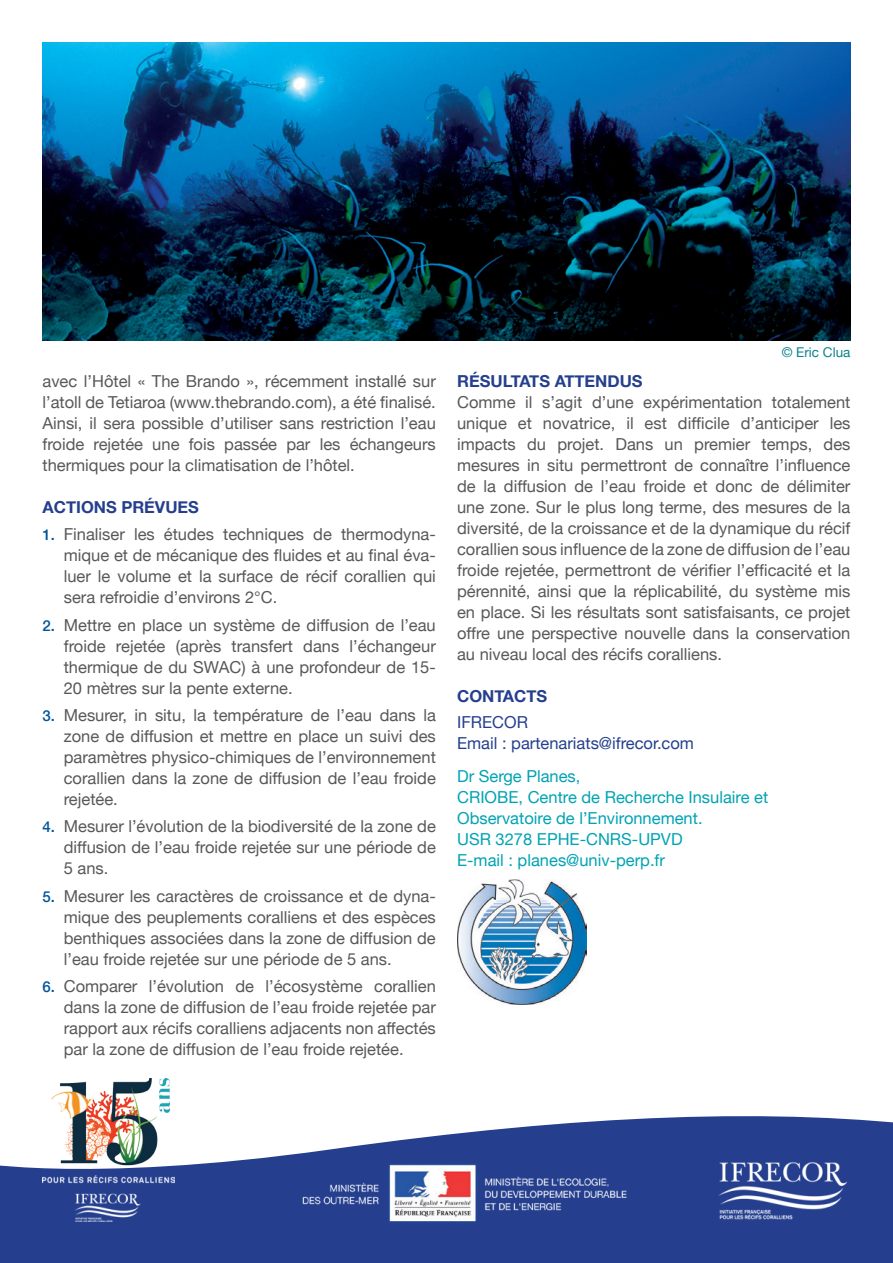
<style>
.page{position:relative;width:893px;height:1263px;background:#fff}
.page>*{position:absolute;margin:0;border:0;box-sizing:border-box;transform-origin:0 0}
.t1{font:16.5px/21px "Helvetica Neue";color:#57585a;text-align:justify}
.t2{font:16.5px/21px "Helvetica Neue";color:#00a3b3}
.t3{font:700 16.5px "Helvetica Neue";color:#253f8e}
.t4{font:16.5px/21px "Helvetica Neue";color:#253f8e}
.t5{font:13.5px "Helvetica Neue";color:#0b828f}
.s1{font-weight:500;font-size:15px;color:#01569b}
</style>
<div class="page">
<svg style="left:0;top:1116px;width:893px;height:147px;fill:#253f8e"></svg>
<img style="left:43px;top:43px;width:807px;height:297px">
<img style="left:458px;top:879px;width:129px;height:125px">
<img style="left:291px;top:1151px;width:345px;height:82px">
<img style="left:43px;top:1078px;width:131px;height:144px">
<img style="left:713px;top:1161px;width:137px;height:60px">
<p class="t1" style="left:43px;top:370px;width:395px">avec l’Hôtel « The Brando », récemment installé sur l’atoll de Tetiaroa (www.thebrando.com), a été finalisé.<br>Ainsi, il sera possible d’utiliser sans restriction l’eau froide rejetée une fois passée par les échangeurs thermiques pour la climatisation de l’hôtel.</p>
<p class="t3" style="left:43px;top:497px;width:23px">ACTIONS</p>
<p class="t3" style="left:121px;top:497px;width:46px">PRÉVUES</p>
<p class="t1" style="left:64px;top:523px;width:374px;text-indent:-21px"><span class="s1">1.</span> Finaliser les études techniques de thermodyna&shy;mique et de mécanique des fluides et au final éva&shy;luer le volume et la surface de récif corallien qui sera refroidie d’environs 2°C.</p>
<p class="t1" style="left:64px;top:614px;width:374px;text-indent:-21px"><span class="s1">2.</span> Mettre en place un système de diffusion de l’eau froide rejetée (après transfert dans l’échangeur thermique de du SWAC) à une profondeur de 15- 20 mètres sur la pente externe.</p>
<p class="t1" style="left:64px;top:704px;width:374px;text-indent:-21px"><span class="s1">3.</span> Mesurer, in situ, la température de l’eau dans la zone de diffusion et mettre en place un suivi des paramètres physico-chimiques de l’environnement corallien dans la zone de diffusion de l’eau froide rejetée.</p>
<p class="t1" style="left:64px;top:816px;width:374px;text-indent:-21px"><span class="s1">4.</span> Mesurer l’évolution de la biodiversité de la zone de diffusion de l’eau froide rejetée sur une période de 5 ans.</p>
<p class="t1" style="left:64px;top:885px;width:374px;text-indent:-21px"><span class="s1">5.</span> M esurer les caractères de croissance et de dyna&shy;mique des peuplements coralliens et des espèces benthiques associées dans la zone de diffusion de l’eau froide rejetée sur une période de 5 ans.</p>
<p class="t1" style="left:64px;top:975px;width:374px;text-indent:-21px"><span class="s1">6.</span> Comparer l’évolution de l’écosystème corallien dans la zone de diffusion de l’eau froide rejetée par rapport aux récifs coralliens adjacents non affectés par la zone de diffusion de l’eau froide rejetée.</p>
<p class="t5" style="left:782px;top:344px;width:70px">© Eric Clua</p>
<p class="t3" style="left:457px;top:371px;width:34px">RÉSULTATS</p>
<p class="t3" style="left:555px;top:371px;width:12px">ATTENDUS</p>
<p class="t1" style="left:457px;top:392px;width:395px">Comme il s’agit d’une expérimentation totalement unique et novatrice, il est difficile d’anticiper les impacts du projet. Dans un premier temps, des mesures in situ permettront de connaître l’influence de la diffusion de l’eau froide et donc de délimiter une zone. Sur le plus long terme, des mesures de la diversité, de la croissance et de la dynamique du récif corallien sous influence de la zone de diffusion de l’eau froide rejetée, permettront de vérifier l’efficacité et la pérennité, ainsi que la réplicabilité, du système mis en place. Si les résultats sont satisfaisants, ce projet offre une perspective nouvelle dans la conservation au niveau local des récifs coralliens.</p>
<p class="t3" style="left:457px;top:686px;width:25px">CONTACTS</p>
<p class="t4" style="left:457px;top:711px;width:238px">IFRECOR<br>Email : partenariats@ifrecor.com</p>
<p class="t2" style="left:457px;top:765px;width:313px">Dr Serge Planes,<br>CRIOBE, Centre de Recherche I nsulaire et<br>Observatoire de l’Environnement.<br>USR 3278 EPH E-CNRS-UPVD<br>E-mail : planes@univ-perp.fr</p>
</div>
